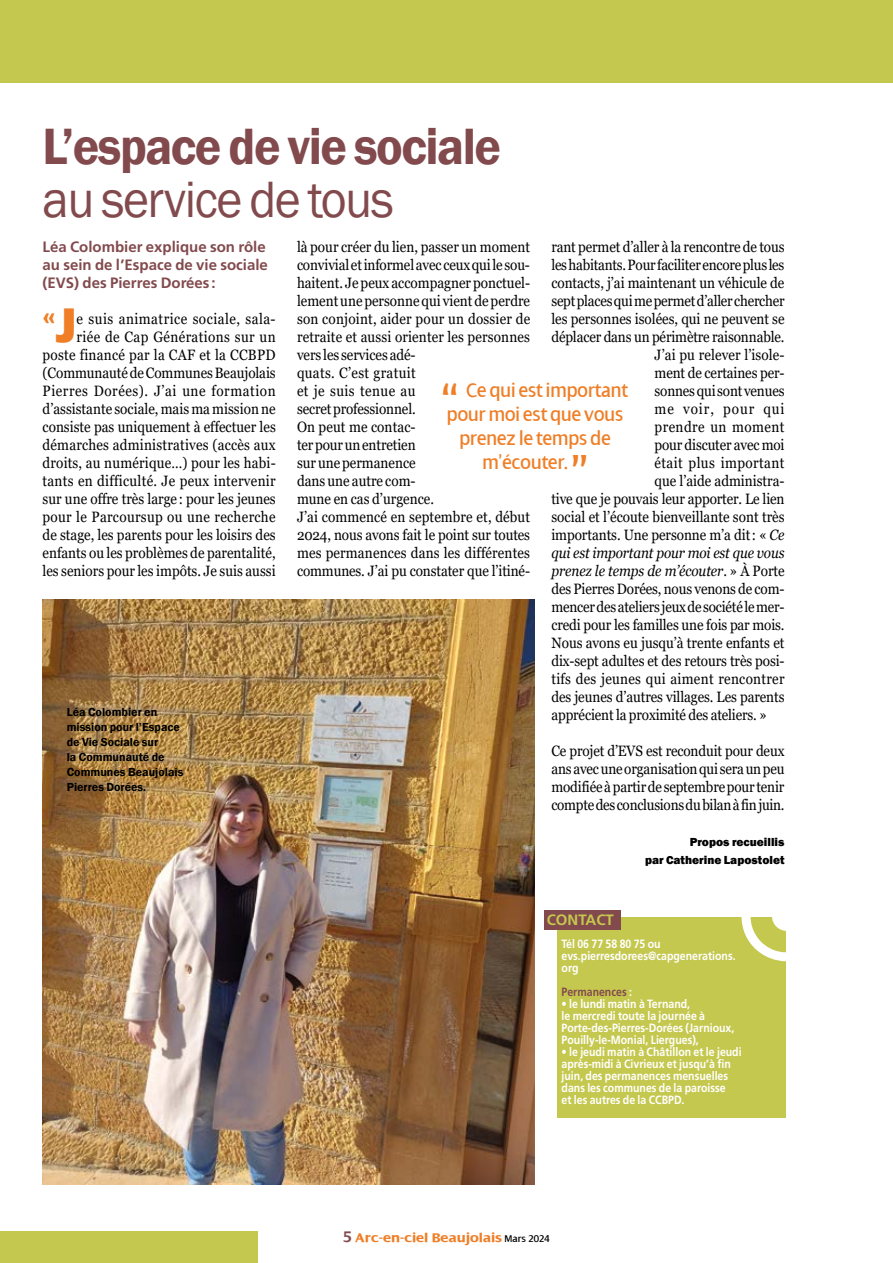
<style>
.page{position:relative;width:893px;height:1263px;background:#fff}
.page>*{position:absolute;margin:0;border:0;box-sizing:border-box;transform-origin:0 0}
.t1{font:54px "Dialog";color:#ef7e26;scale:.9 1}
.t2{font:600 52.5px "Franklin Gothic";letter-spacing:-.03em;color:#824a4d;scale:.95 1}
.t3{font:52.5px "Franklin Gothic";letter-spacing:-.03em;color:#824a4d;scale:.95 1}
.t4{font:800 34.95px "Franklin Gothic";color:#ef7e26}
.t5{font:21px "Dialog";color:#ef7e26;scale:.9 1}
.t6{font:15px/18px "Georgia";color:#000;text-align:right;scale:.9 1}
.t7{font:700 15px/18px "Frutiger LT Pro";color:#824a4d}
.t8{font:15px "Georgia";letter-spacing:-.02em;color:#000;scale:.9 1}
.t9{font:italic 15px "Georgia";letter-spacing:-.01em;color:#000;scale:.9 1}
.t10{font:15px "Georgia";letter-spacing:.03em;color:#000;scale:.9 1}
.t11{font:15px "Georgia";letter-spacing:.02em;color:#000;scale:.9 1}
.t12{font:15px "Georgia";letter-spacing:.075em;color:#000;scale:.9 1}
.t13{font:700 15px "Frutiger LT Pro";color:#c5c84f}
.t14{font:700 13.5px "Dialog";color:#ef7e26;scale:1.1 1}
.t15{font:700 12px/12px "Frutiger LT Pro";color:#fff;scale:.88 1}
.t16{font:600 12px/15px "Franklin Gothic";color:#000}
.t17{font:800 12px/18px "Franklin Gothic";color:#000;text-align:right}
.t18{font:700 12px "Frutiger LT Pro";color:#824a4d;scale:.88 1}
.s1{font-size:49.95px}
.s2{font-style:italic}
.s3{font-style:normal}
.s4{color:#fff}
.s5{font-size:16.5px;color:#824a4d}
.s6{font-weight:400;font-size:10.5px;color:#000}
</style>
<div class="page">
<div style="left:0;top:0;width:893px;height:83px;background:#c5c84f"></div>
<div style="left:0;top:1231px;width:258px;height:32px;background:#c5c84f"></div>
<div style="left:557px;top:917px;width:229px;height:201px;background:#c5c84f"></div>
<div style="left:545px;top:910px;width:76px;height:19px;background:#824a4d"></div>
<svg style="left:741px;top:917px;width:45px;height:44px"></svg>
<img style="left:43px;top:599px;width:491px;height:585px">
<h2 class="t2" style="left:43px;top:114px;width:484px">L’espace de vie sociale</h2>
<h2 class="t3" style="left:43px;top:167px;width:371px">au service de tous</h2>
<p class="t7" style="left:43px;top:238px;width:227px">Léa Colombier explique son rôle au sein de l’Espace de vie sociale (EVS) des Pierres Dorées :</p>
<h3 class="t4" style="left:43px;top:293px;width:35px">«<span class="s1">J</span></h3>
<p class="t6" style="left:297px;top:238px;width:261px;text-align:left">là pour créer du lien, passer un moment convivial et informel avec ceux qui le sou&shy;haitent. Je peux accompagner ponctuel&shy;lement une personne qui vient de perdre son conjoint, aider pour un dossier de retraite et aussi orienter les personnes vers les services adé-<br>quats. C’est gratuit<br>et je suis tenue au<br>secret professionnel.<br>On peut me contac-<br>ter pour un entretien<br>sur une permanence<br>dans une autre com-<br>mune en cas d’urgence.<br>J’ai commencé en septembre et, début<br>2024, nous avons fait le point sur toutes mes permanences dans les différentes communes. J’ai pu constater que l’itiné-</p>
<p class="t6" style="left:551px;top:238px;width:261px">rant permet d’aller à la rencontre de tous</p>
<p class="t8" style="left:551px;top:256px;width:260px">les habitants. Pour faciliter encore plus les</p>
<p class="t6" style="left:551px;top:274px;width:260px">contacts, j’ai maintenant un véhicule de</p>
<p class="t8" style="left:551px;top:292px;width:261px">sept places qui me permet d’aller chercher</p>
<p class="t6" style="left:551px;top:310px;width:261px">les personnes isolées, qui ne peuvent se</p>
<p class="t6" style="left:551px;top:328px;width:260px">déplacer dans un périmètre raisonnable.</p>
<p class="t6" style="left:655px;top:346px;width:146px">J’ai pu relever l’isole-</p>
<p class="t6" style="left:655px;top:364px;width:146px">ment de certaines per-</p>
<p class="t6" style="left:655px;top:382px;width:146px">sonnes qui sont venues</p>
<p class="t12" style="left:655px;top:400px;width:146px">me voir, pour qui</p>
<p class="t10" style="left:655px;top:418px;width:146px">prendre un moment</p>
<p class="t6" style="left:655px;top:436px;width:146px">pour discuter avec moi</p>
<p class="t10" style="left:655px;top:454px;width:146px">était plus important</p>
<p class="t6" style="left:655px;top:472px;width:146px">que l’aide administra-</p>
<p class="t6" style="left:551px;top:490px;width:260px">tive que je pouvais leur apporter. Le lien</p>
<p class="t6" style="left:551px;top:508px;width:261px">social et l’écoute bienveillante sont très</p>
<p class="t6" style="left:551px;top:526px;width:261px">importants. Une personne m’a dit: « <span class="s2">Ce</span></p>
<p class="t9" style="left:551px;top:543px;width:260px">qui est important pour moi est que vous</p>
<p class="t9" style="left:551px;top:561px;width:261px">prenez le temps de m’écouter<span class="s3">. » À Porte</span></p>
<p class="t6" style="left:551px;top:580px;width:261px">des Pierres Dorées, nous venons de com-</p>
<p class="t6" style="left:551px;top:598px;width:261px">mencer des ateliers jeux de société le mer-</p>
<p class="t6" style="left:551px;top:616px;width:261px">credi pour les familles une fois par mois.</p>
<p class="t6" style="left:551px;top:634px;width:260px">Nous avons eu jusqu’à trente enfants et</p>
<p class="t6" style="left:551px;top:652px;width:261px">dix-sept adultes et des retours très posi-</p>
<p class="t11" style="left:551px;top:670px;width:260px">tifs des jeunes qui aiment rencontrer</p>
<p class="t6" style="left:551px;top:688px;width:261px">des jeunes d’autres villages. Les parents</p>
<p class="t6" style="left:551px;top:706px;width:241px">apprécient la proximité des ateliers. »</p>
<p class="t6" style="left:551px;top:742px;width:261px;text-align:justify">Ce projet d’EVS est reconduit pour deux ans avec une organisation qui sera un peu modifiée à partir de septembre pour tenir compte des conclusions du bilan à fin juin.</p>
<p class="t17" style="left:645px;top:833px;width:141px">Propos recueillis<br>par Catherine Lapostolet</p>
<p class="t6" style="left:43px;top:310px;width:261px">e suis animatrice sociale, sala-<br>riée de Cap Générations sur un poste financé par la CAF et la CCBPD (Communauté de Communes Beaujolais Pierres Dorées). J’ai une formation d’assistante sociale, mais ma mission ne consiste pas uniquement à effectuer les démarches administratives (accès aux droits, au numérique…) pour les habi&shy;tants en difficulté. Je peux intervenir sur une offre très large : pour les jeunes pour le Parcoursup ou une recherche de stage, les parents pour les loisirs des enfants ou les problèmes de parentalité, les seniors pour les impôts. Je suis aussi</p>
<h1 class="t1" style="left:442px;top:375px;width:20px">“</h1>
<h3 class="t5" style="left:467px;top:379px;width:181px">Ce qui est important</h3>
<h3 class="t5" style="left:447px;top:403px;width:197px">pour moi est que vous</h3>
<h3 class="t5" style="left:459px;top:427px;width:170px">prenez le temps de</h3>
<h3 class="t5" style="left:482px;top:451px;width:97px">m’écouter.</h3>
<h1 class="t1" style="left:571px;top:447px;width:20px">”</h1>
<p class="t16" style="left:67px;top:705px;width:118px">Léa Colombier en mission pour l’Espace de Vie Sociale sur<br>la Communauté de<br>Communes Beaujolais<br>Pierres Dorées.</p>
<p class="t13" style="left:547px;top:911px;width:69px">CONTACT</p>
<p class="t15" style="left:562px;top:937px;width:199px">Tél 06 77 58 80 75 ou evs.pierresdorees@capgenerations. org</p>
<p class="t18" style="left:562px;top:984px;width:82px">Permanences <span class="s4">:</span></p>
<p class="t15" style="left:562px;top:997px;width:198px">• le lundi matin à Ternand,<br>le mercredi toute la journée à<br>Porte-des-Pierres-Dorées (Jarnioux,<br>Pouilly-le-Monial, Liergues),</p>
<p class="t15" style="left:562px;top:1045px;width:206px">• le jeudi matin à Châtillon et le jeudi après-midi à Civrieux et jusqu’à fin juin, des permanences mensuelles dans les communes de la paroisse<br>et les autres de la CCBPD.</p>
<p class="t14" style="left:343px;top:1230px;width:189px"><span class="s5">5</span> Arc-en-ciel Beaujolais <span class="s6">Mars 2024</span></p>
</div>
